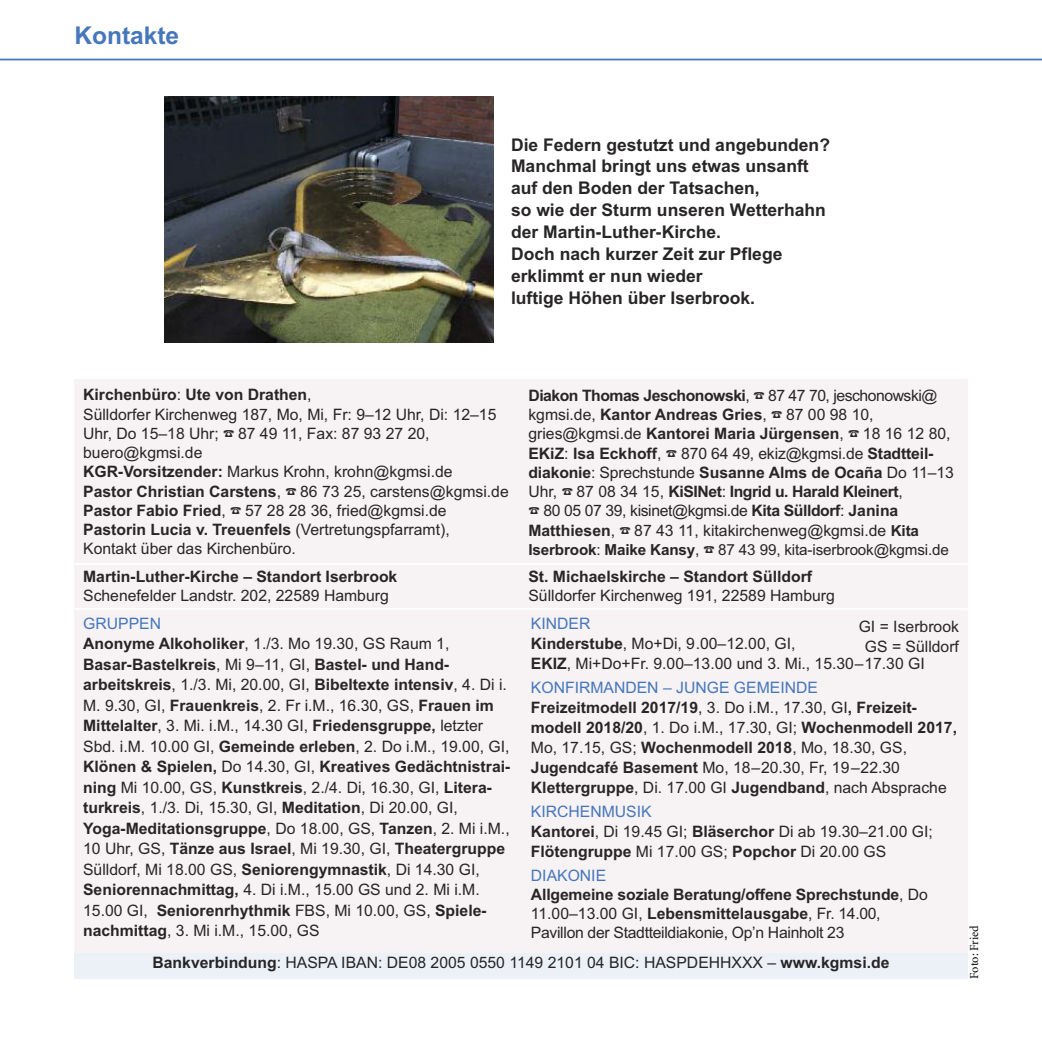
<style>
.page{position:relative;width:1042px;height:1042px;background:#fff}
.page>*{position:absolute;margin:0;border:0;box-sizing:border-box;transform-origin:0 0}
.t1{font:700 24.5px "Arial";color:#4677bb}
.t2{font:700 17.5px/21.9px "Arial";color:#272526}
.t3{font:15.75px/20.5px "Arial";color:#272526}
.t4{font:700 15.75px/20.1px "Arial";color:#272526}
.t5{font:700 15.75px/19.2px "Arial";letter-spacing:-.03em;color:#272526}
.t6{font:15.75px/18.9px "Arial";letter-spacing:-.02em;color:#272526}
.t7{font:700 15.75px "Arial";letter-spacing:-.025em;color:#272526}
.t8{font:15.75px "Arial";letter-spacing:-.025em;color:#272526}
.t9{font:15.22px "Arial";letter-spacing:-.01em;color:#272526}
.t10{font:12.25px "Minion";color:#000}
.s1{font-weight:700}
.s2{font-weight:400}
.s3{font-weight:700;font-size:15.22px}
.s4{font-size:15.75px}
.s5{color:#4677bb}
.s6{font-weight:400;color:#4677bb}
</style>
<div class="page">
<div style="left:74px;top:951px;width:893px;height:28px;background:#ecf1f8"></div>
<div style="left:74px;top:379px;width:893px;height:256px;background:#f7f2f4"></div>
<div style="left:74px;top:609px;width:893px;height:343px;background:#f7f2f4"></div>
<hr style="left:74px;top:608px;width:893px;height:2px;background:#fff">
<hr style="left:0;top:59px;width:1042px;height:1px;background:#4677bb">
<img style="left:165px;top:96px;width:329px;height:247px">
<hr style="left:74px;top:563px;width:893px;height:2px;background:#fff">
<h1 class="t1" style="left:74px;top:21px;width:106px">Kontakte</h1>
<p class="t2" style="left:511px;top:134px;width:320px">Die Federn gestutzt und angebunden?<br>Manchmal bringt uns etwas unsanft auf den Boden der Tatsachen,<br>so wie der Sturm unseren Wetterhahn der Martin-Luther-Kirche.<br>Doch nach kurzer Zeit zur Pflege erklimmt er nun wieder<br>luftige Höhen über Iserbrook.</p>
<p class="t3" style="left:83px;top:385px;width:427px;line-height:19.2px"><span class="s1">Kirchenbüro</span>: <span class="s1">Ute von Drathen</span>,<br>Sülldorfer Kirchenweg 187, Mo, Mi, Fr: 9–12 Uhr, Di: 12–15<br>Uhr, Do 15–18 Uhr; 87 49 11, Fax: 87 93 27 20, buero@kgmsi.de<br><span class="s1">KGR-Vorsitzender:</span> Markus Krohn, krohn@kgmsi.de<br><span class="s1">Pastor Christian Carstens</span>, 86 73 25, carstens@kgmsi.de <span class="s1">Pastor Fabio Fried</span>, 57 28 28 36, fried@kgmsi.de <span class="s1">Pastorin Lucia v. Treuenfels</span> (Vertretungspfarramt),<br>Kontakt über das Kirchenbüro.</p>
<p class="t5" style="left:528px;top:386px;width:424px">Diakon Thomas Jeschonowski<span class="s2">, 87 47 70, jeschonowski@ kgmsi.de,</span> Kantor Andreas Gries<span class="s2">, 87 00 98 10, gries@kgmsi.de</span> Kantorei Maria Jürgensen<span class="s2">, 18 16 12 80, </span>EKiZ<span class="s2">:</span> Isa Eckhoff<span class="s2">,</span></p>
<p class="t3" style="left:681px;top:443px;width:254px">870 64 49, ekiz@kgmsi.de <span class="s1">Stadtteil-</span></p>
<p class="t4" style="left:528px;top:462px;width:427px">diakonie<span class="s2">: Sprechstunde</span> Susanne Alms de Ocaña <span class="s2">Do 11–13</span></p>
<p class="t7" style="left:528px;top:482px;width:376px"><span class="s2">Uhr, 87 08 34 15,</span> KiSINet<span class="s2">:</span> Ingrid u. Harald Kleinert<span class="s2">,</span></p>
<p class="t8" style="left:543px;top:502px;width:356px">80 05 07 39, kisinet@kgmsi.de <span class="s1">Kita Sülldorf</span>: <span class="s1">Janina</span></p>
<p class="t3" style="left:528px;top:520px;width:392px"><span class="s1">Matthiesen</span>, 87 43 11, kitakirchenweg@kgmsi.de <span class="s3">Kita</span></p>
<p class="t9" style="left:528px;top:541px;width:422px"><span class="s1">Iserbrook</span>: <span class="s1">Maike Kansy</span><span class="s4">,</span> 87 43 99, kita-iserbrook@kgmsi.de</p>
<p class="t4" style="left:83px;top:567px;width:316px">Martin-Luther-Kirche – Standort Iserbrook</p>
<p class="t3" style="left:83px;top:586px;width:307px">Schenefelder Landstr. 202, 22589 Hamburg</p>
<p class="t4" style="left:528px;top:567px;width:285px">St. Michaelskirche – Standort Sülldorf</p>
<p class="t3" style="left:528px;top:586px;width:308px">Sülldorfer Kirchenweg 191, 22589 Hamburg</p>
<p class="t3" style="left:83px;top:613px;width:429px"><span class="s5">GRUPPEN<br></span><span class="s1">Anonyme Alkoholiker</span>, 1./3. Mo 19.30, GS Raum 1, <span class="s1">Basar-Bastelkreis</span>, Mi 9–11, GI, <span class="s1">Bastel- und Hand&shy;arbeitskreis</span>, 1./3. Mi, 20.00, GI, <span class="s1">Bibeltexte intensiv</span>, 4. Di i.<br>M. 9.30, GI, <span class="s1">Frauenkreis</span>, 2. Fr i.M., 16.30, GS, <span class="s1">Frauen im Mittelalter</span>, 3. Mi. i.M., 14.30 GI, <span class="s1">Friedensgruppe,</span> letzter Sbd. i.M. 10.00 GI, <span class="s1">Gemeinde erleben</span>, 2. Do i.M., 19.00, GI, <span class="s1">Klönen &amp; Spielen,</span> Do 14.30, GI, <span class="s1">Kreatives Gedächtnistrai&shy;ning</span> Mi 10.00, GS, <span class="s1">Kunstkreis</span>, 2./4. Di, 16.30, GI, <span class="s1">Litera&shy;turkreis</span>, 1./3. Di, 15.30, GI, <span class="s1">Meditation</span>, Di 20.00, GI, <span class="s1">Yoga-Meditationsgruppe</span>, Do 18.00, GS, <span class="s1">Tanzen</span>, 2. Mi i.M., 10 Uhr, GS, <span class="s1">Tänze aus Israel</span>, Mi 19.30, GI, <span class="s1">Theatergruppe </span>Sülldorf, Mi 18.00 GS, <span class="s1">Seniorengymnastik</span>, Di 14.30 GI, <span class="s1">Seniorennachmittag,</span> 4. Di i.M., 15.00 GS und 2. Mi i.M.<br>15.00 GI, <span class="s1">Seniorenrhythmik</span> FBS, Mi 10.00, GS, <span class="s1">Spiele&shy;nachmittag</span>, 3. Mi i.M., 15.00, GS</p>
<p class="t3" style="left:531px;top:613px;width:395px"><span class="s5">KINDER<br></span><span class="s1">Kinderstube</span>, Mo+Di, 9.00–12.00, GI,<br><span class="s1">EKIZ</span>, Mi+Do+Fr. 9.00–13.00 und 3. Mi., 15.30–17.30 GI</p>
<p class="t3" style="left:859px;top:616px;width:102px;text-align:center">GI = Iserbrook<br>GS = Sülldorf</p>
<p class="t4" style="left:531px;top:677px;width:428px"><span class="s6">KONFIRMANDEN – JUNGE GEMEINDE<br></span>Freizeitmodell 2017/19<span class="s2">, 3. Do i.M., 17.30, GI</span>, Freizeit&shy;modell 2018/20<span class="s2">, 1. Do i.M., 17.30, GI;</span> Wochenmodell 2017, <span class="s2">Mo, 17.15, GS;</span> Wochenmodell 2018<span class="s2">, Mo, 18.30, GS, </span>Jugendcafé Basement <span class="s2">Mo, 18–20.30, Fr, 19–22.30<br></span>Klettergruppe<span class="s2">, Di. 17.00 GI</span> Jugendband<span class="s2">, nach Absprache</span></p>
<p class="t3" style="left:531px;top:801px;width:403px"><span class="s5">KIRCHENMUSIK<br></span><span class="s1">Kantorei</span>, Di 19.45 GI; <span class="s1">Bläserchor</span> Di ab 19.30–21.00 GI;<br><span class="s1">Flötengruppe</span> Mi 17.00 GS; <span class="s1">Popchor</span> Di 20.00 GS</p>
<p class="t6" style="left:531px;top:866px;width:398px"><span class="s5">DIAKONIE<br></span><span class="s1">Allgemeine soziale Beratung/offene Sprechstunde</span>, Do 11.00–13.00 GI, <span class="s1">Lebensmittelausgabe</span>, Fr. 14.00, Pavillon der Stadtteildiakonie, Op’n Hainholt 23</p>
<p class="t3" style="left:152px;top:952px;width:738px"><span class="s1">Bankverbindung</span>: HASPA IBAN: DE08 2005 0550 1149 2101 04 BIC: HASPDEHHXXX – <span class="s1">www.kgmsi.de</span></p>
<p class="t10" style="left:969px;top:979px;width:55px;rotate:-90deg">Foto: Fried</p>
</div>
